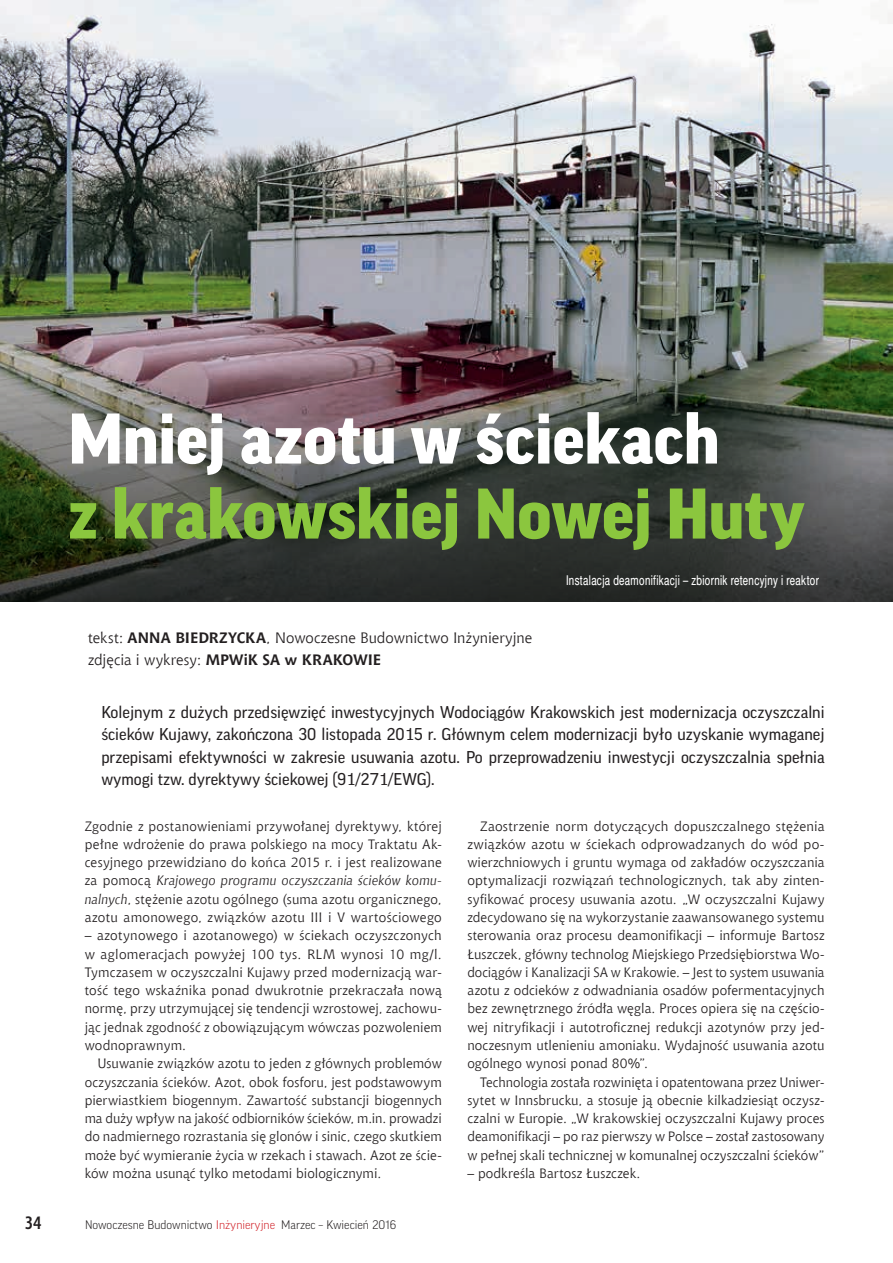
<style>
.page{position:relative;width:893px;height:1263px;background:#fff}
.page>*{position:absolute;margin:0;border:0;box-sizing:border-box;transform-origin:0 0}
.t1{font:900 69px "Good Pro";letter-spacing:-.005em;color:#8bc63e}
.t2{font:900 69px "Good Pro";letter-spacing:-.005em;color:#fff}
.t3{font:700 18px "Aerton Cnd EFN";color:#231f20}
.t4{font:16.5px/22.5px "Good Pro";color:#231f20;text-align:justify}
.t5{font:15px/22.5px "Chianti EU";color:#231f20}
.t6{font:13.5px/18.3px "Chianti EU";letter-spacing:.01em;color:#231f20;text-align:justify}
.t7{font:13.5px "Switzer Cnd EFN";letter-spacing:.03em;color:#fff;scale:.9 1}
.t8{font:300 12px "Good Pro";color:#231f20}
.s1{font-weight:700}
.s2{font-style:italic}
.s3{color:#d1232a}
</style>
<div class="page">
<img style="left:0;top:0;width:893px;height:365px">
<svg style="left:0;top:365px;width:893px;height:237px;background:#494a45"></svg>
<h1 class="t2" style="left:68px;top:400px;width:653px">Mniej azotu w ściekach</h1>
<h1 class="t1" style="left:68px;top:475px;width:738px">z krakowskiej Nowej Huty</h1>
<p class="t7" style="left:566px;top:573px;width:283px">Instalacja deamonifikacji – zbiornik retencyjny i reaktor</p>
<p class="t5" style="left:88px;top:626px;width:446px">tekst: <span class="s1">ANNA BIEDRZYCKA</span>, Nowoczesne Budownictwo Inżynieryjne zdjęcia i wykresy: <span class="s1">MPWiK SA w KRAKOWIE</span></p>
<p class="t4" style="left:101px;top:701px;width:725px">Kolejnym z dużych przedsięwzięć inwestycyjnych Wodociągów Krakowskich jest modernizacja oczyszczalni ścieków Kujawy, zakończona 30 listopada 2015 r. Głównym celem modernizacji było uzyskanie wymaganej przepisami efektywności w zakresie usuwania azotu. Po przeprowadzeniu inwestycji oczyszczalnia spełnia wymogi tzw. dyrektywy ściekowej (91/271/EWG).</p>
<p class="t6" style="left:85px;top:816px;width:359px">Zgodnie z postanowieniami przywołanej dyrektywy, której pełne wdrożenie do prawa polskiego na mocy Traktatu Ak&shy;cesyjnego przewidziano do końca 2015 r. i jest realizowane za pomocą <span class="s2">Krajowego programu oczyszczania ścieków komu&shy;nalnych</span>, stężenie azotu ogólnego (suma azotu organicznego, azotu amonowego, związków azotu III i V wartościowego</p>
<p class="t6" style="left:85px;top:926px;width:359px">– azotynowego i azotanowego) w ściekach oczyszczonych w aglomeracjach powyżej 100 tys. RLM wynosi 10 mg/l.<br>Tymczasem w oczyszczalni Kujawy przed modernizacją war&shy;tość tego wskaźnika ponad dwukrotnie przekraczała nową normę, przy utrzymującej się tendencji wzrostowej, zachowu&shy;jąc jednak zgodność z obowiązującym wówczas pozwoleniem wodnoprawnym.</p>
<p class="t6" style="left:85px;top:1054px;width:359px;text-indent:13px">Usuwanie związków azotu to jeden z głównych problemów oczyszczania ścieków. Azot, obok fosforu, jest podstawowym pierwiastkiem biogennym. Zawartość substancji biogennych ma duży wpływ na jakość odbiorników ścieków, m.in. prowadzi do nadmiernego rozrastania się glonów i sinic, czego skutkiem może być wymieranie życia w rzekach i stawach. Azot ze ście&shy;ków można usunąć tylko metodami biologicznymi.</p>
<h2 class="t3" style="left:25px;top:1212px;width:18px">34</h2>
<p class="t8" style="left:85px;top:1218px;width:313px">Nowoczesne Budownictwo <span class="s3">Inżynieryjne</span> Marzec – Kwiecień 2016</p>
<p class="t6" style="left:467px;top:816px;width:359px;text-indent:13px">Zaostrzenie norm dotyczących dopuszczalnego stężenia związków azotu w ściekach odprowadzanych do wód po&shy;wierzchniowych i gruntu wymaga od zakładów oczyszczania optymalizacji rozwiązań technologicznych, tak aby zinten&shy;syfikować procesy usuwania azotu. „W oczyszczalni Kujawy zdecydowano się na wykorzystanie zaawansowanego systemu sterowania oraz procesu deamonifikacji – informuje Bartosz Łuszczek, główny technolog Miejskiego Przedsiębiorstwa Wo&shy;dociągów i Kanalizacji SA w Krakowie. – Jest to system usuwania azotu z odcieków z odwadniania osadów pofermentacyjnych bez zewnętrznego źródła węgla. Proces opiera się na częścio&shy;wej nitryfikacji i autotroficznej redukcji azotynów przy jed&shy;noczesnym utlenieniu amoniaku. Wydajność usuwania azotu ogólnego wynosi ponad 80%”.</p>
<p class="t6" style="left:467px;top:1072px;width:359px;text-indent:13px">Technologia została rozwinięta i opatentowana przez Uniwer&shy;sytet w Innsbrucku, a stosuje ją obecnie kilkadziesiąt oczysz&shy;czalni w Europie. „W krakowskiej oczyszczalni Kujawy proces deamonifikacji – po raz pierwszy w Polsce – został zastosowany w pełnej skali technicznej w komunalnej oczyszczalni ścieków”</p>
<p class="t6" style="left:467px;top:1164px;width:174px">– podkreśla Bartosz Łuszczek.</p>
</div>
